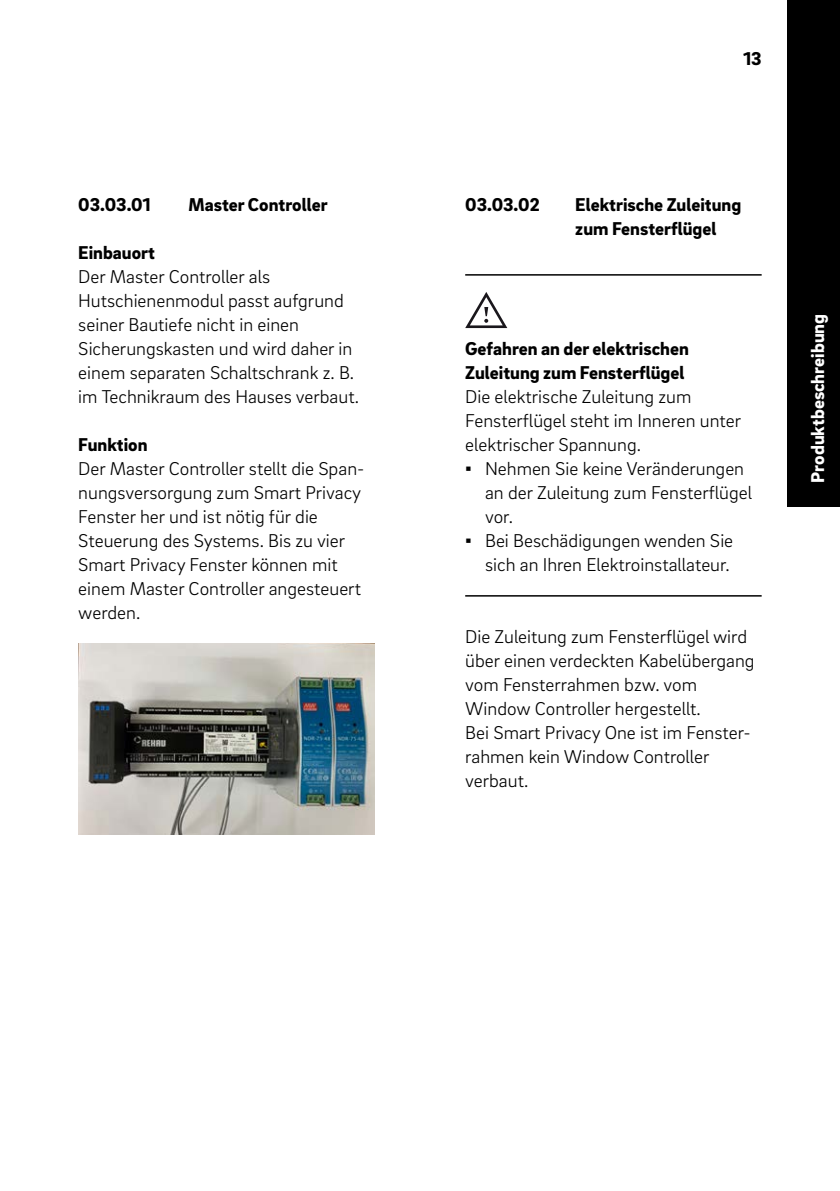
<style>
.page{position:relative;width:840px;height:1191px;background:#fff}
.page>*{position:absolute;margin:0;border:0;box-sizing:border-box;transform-origin:0 0}
._16__Body_text_-_9_5{font:300 19px/24px "Brix Sans";color:#000}
._46__Info_text_-_hea{font:900 19px/24px "Brix Sans";color:#000}
._46__Info_text_-_9_5{font:300 19px/23.8px "Brix Sans";color:#000}
.t1{font:900 19px "Brix Sans";color:#fff}
.RT__Subline_-_9_5pt{font:900 19px "Brix Sans";color:#000}
.s1{font-family:"Arial";font-weight:400}
</style>
<div class="page">
<img style="left:78px;top:643px;width:296px;height:191px">
<hr style="left:465px;top:274px;width:296px;height:2px;background:#000">
<hr style="left:465px;top:595px;width:296px;height:1px;background:#000">
<svg style="left:465px;top:292px;width:42px;height:36px"></svg>
<div style="left:787px;top:0;width:52px;height:506px;background:#000"></div>
<p class="_46__Info_text_-_hea" style="left:78px;top:192px;width:74px">03.03.01</p>
<p class="_46__Info_text_-_hea" style="left:188px;top:192px;width:141px">Master Controller</p>
<p class="RT__Subline_-_9_5pt" style="left:78px;top:240px;width:78px">Einbauort</p>
<p class="_16__Body_text_-_9_5" style="left:78px;top:264px;width:282px">Der Master Controller als Hutschienenmodul passt aufgrund seiner Bautiefe nicht in einen Sicherungskasten und wird daher in einem separaten Schaltschrank z. B. im Technikraum des Hauses verbaut.</p>
<p class="RT__Subline_-_9_5pt" style="left:78px;top:432px;width:71px">Funktion</p>
<p class="_16__Body_text_-_9_5" style="left:78px;top:456px;width:287px">Der Master Controller stellt die Span&shy;nungsversorgung zum Smart Privacy<br>Fenster her und ist nötig für die<br>Steuerung des Systems. Bis zu vier<br>Smart Privacy Fenster können mit einem Master Controller angesteuert werden.</p>
<p class="_46__Info_text_-_hea" style="left:743px;top:46px;width:20px">13</p>
<p class="_46__Info_text_-_hea" style="left:465px;top:192px;width:76px">03.03.02</p>
<p class="_46__Info_text_-_hea" style="left:575px;top:192px;width:167px">Elektrische Zuleitung zum Fensterflügel</p>
<p class="_46__Info_text_-_hea" style="left:465px;top:336px;width:225px">Gefahren an der elektrischen<br>Zuleitung zum Fensterflügel</p>
<p class="_46__Info_text_-_9_5" style="left:465px;top:384px;width:277px">Die elektrische Zuleitung zum<br>Fensterflügel steht im Inneren unter elektrischer Spannung.</p>
<p class="_16__Body_text_-_9_5" style="left:485px;top:456px;width:268px;text-indent:-20px"><span class="s1">▪</span> Nehmen Sie keine Veränderungen an der Zuleitung zum Fensterflügel vor.</p>
<p class="_16__Body_text_-_9_5" style="left:465px;top:528px;width:269px;text-align:right"><span class="s1">▪</span> Bei Beschädigungen wenden Sie sich an Ihren Elektroinstallateur.</p>
<p class="_16__Body_text_-_9_5" style="left:465px;top:624px;width:291px">Die Zuleitung zum Fensterflügel wird über einen verdeckten Kabelübergang vom Fensterrahmen bzw. vom Window Controller hergestellt.</p>
<p class="_16__Body_text_-_9_5" style="left:465px;top:720px;width:287px">Bei Smart Privacy One ist im Fenster&shy;rahmen kein Window Controller verbaut.</p>
<p class="t1" style="left:804px;top:482px;width:170px;rotate:-90deg">Produktbeschreibung</p>
</div>
